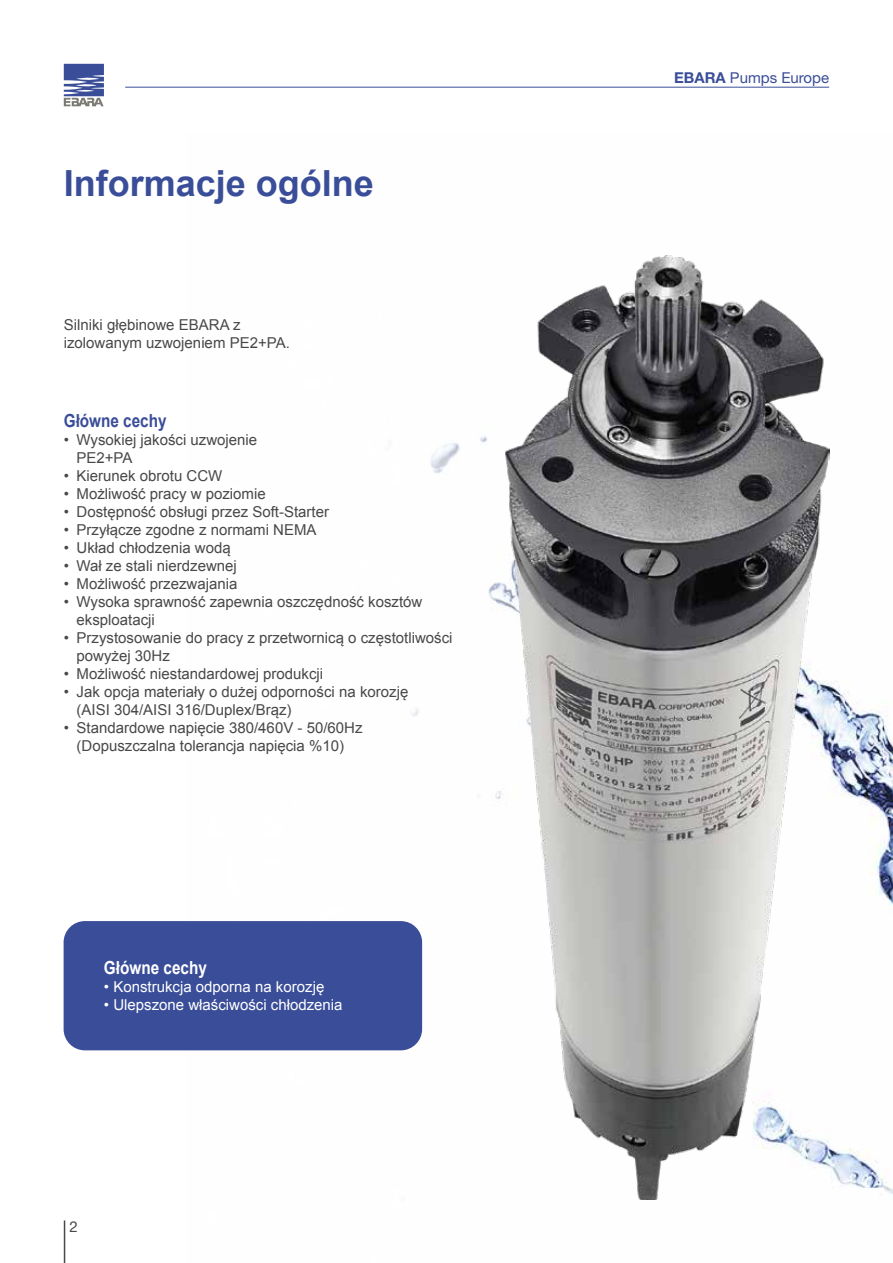
<style>
.page{position:relative;width:893px;height:1263px;background:#fff}
.page>*{position:absolute;margin:0;border:0;box-sizing:border-box;transform-origin:0 0}
.t1{font:700 36px "Arial";color:#3a4d98}
.t2{font:700 18px "Arial";color:#3a4d98;scale:.85 1}
.t3{font:700 18px "Arial";color:#fff;scale:.85 1}
.t4{font:15px/18px "Arial";color:#484848}
.t5{font:15px "Arial";color:#fff}
.t6{font:15px "Helvetica Neue";color:#3a4d98}
.t7{font:15px "Helvetica Neue";color:#484848}
.s1{font-weight:700}
</style>
<div class="page">
<hr style="left:64px;top:1220px;width:1px;height:43px;background:#484848">
<svg style="left:64px;top:64px;width:40px;height:42px;background:#7480ad"></svg>
<hr style="left:125px;top:87px;width:704px;height:1px;background:#3a4d98">
<img style="left:186px;top:255px;width:707px;height:945px">
<img style="left:506px;top:256px;width:323px;height:943px">
<div style="left:64px;top:921px;width:358px;height:129px;background:#3a4d98;border-radius:21px"></div>
<h1 class="t1" style="left:64px;top:160px;width:312px">Informacje ogólne</h1>
<p class="t4" style="left:64px;top:316px;width:228px">Silniki głębinowe EBARA z izolowanym uzwojeniem PE2+PA.</p>
<p class="t2" style="left:64px;top:409px;width:123px">Główne cechy</p>
<p class="t4" style="left:77px;top:431px;width:182px;text-indent:-13px">• Wysokiej jakości uzwojenie<br>PE2+PA</p>
<p class="t4" style="left:64px;top:467px;width:160px">• Kierunek obrotu CCW</p>
<p class="t4" style="left:64px;top:485px;width:203px">• Możliwość pracy w poziomie</p>
<p class="t4" style="left:64px;top:503px;width:267px">• Dostępność obsługi przez Soft-Starter</p>
<p class="t4" style="left:64px;top:521px;width:254px">• Przyłącze zgodne z normami NEMA</p>
<p class="t4" style="left:64px;top:539px;width:168px">• Układ chłodzenia wodą</p>
<p class="t4" style="left:64px;top:557px;width:175px">• Wał ze stali nierdzewnej</p>
<p class="t4" style="left:64px;top:575px;width:175px">• Możliwość przezwajania</p>
<p class="t4" style="left:77px;top:593px;width:347px;text-indent:-13px">• Wysoka sprawność zapewnia oszczędność kosztów eksploatacji</p>
<p class="t4" style="left:77px;top:629px;width:377px;text-indent:-13px">• Przystosowanie do pracy z przetwornicą o częstotliwości powyżej 30Hz</p>
<p class="t4" style="left:64px;top:665px;width:261px">• Możliwość niestandardowej produkcji</p>
<p class="t4" style="left:77px;top:683px;width:333px;text-indent:-13px">• Jak opcja materiały o dużej odporności na korozję (AISI 304/AISI 316/Duplex/Brąz)</p>
<p class="t4" style="left:64px;top:719px;width:300px;text-align:center">• Standardowe napięcie 380/460V - 50/60Hz (Dopuszczalna tolerancja napięcia %10)</p>
<p class="t3" style="left:104px;top:955px;width:123px">Główne cechy</p>
<p class="t5" style="left:104px;top:977px;width:222px">• Konstrukcja odporna na korozję</p>
<p class="t5" style="left:104px;top:995px;width:240px">• Ulepszone właściwości chłodzenia</p>
<p class="t7" style="left:70px;top:1218px;width:10px">2</p>
<p class="t6" style="left:674px;top:68px;width:157px"><span class="s1">EBARA</span> Pumps Europe</p>
</div>
